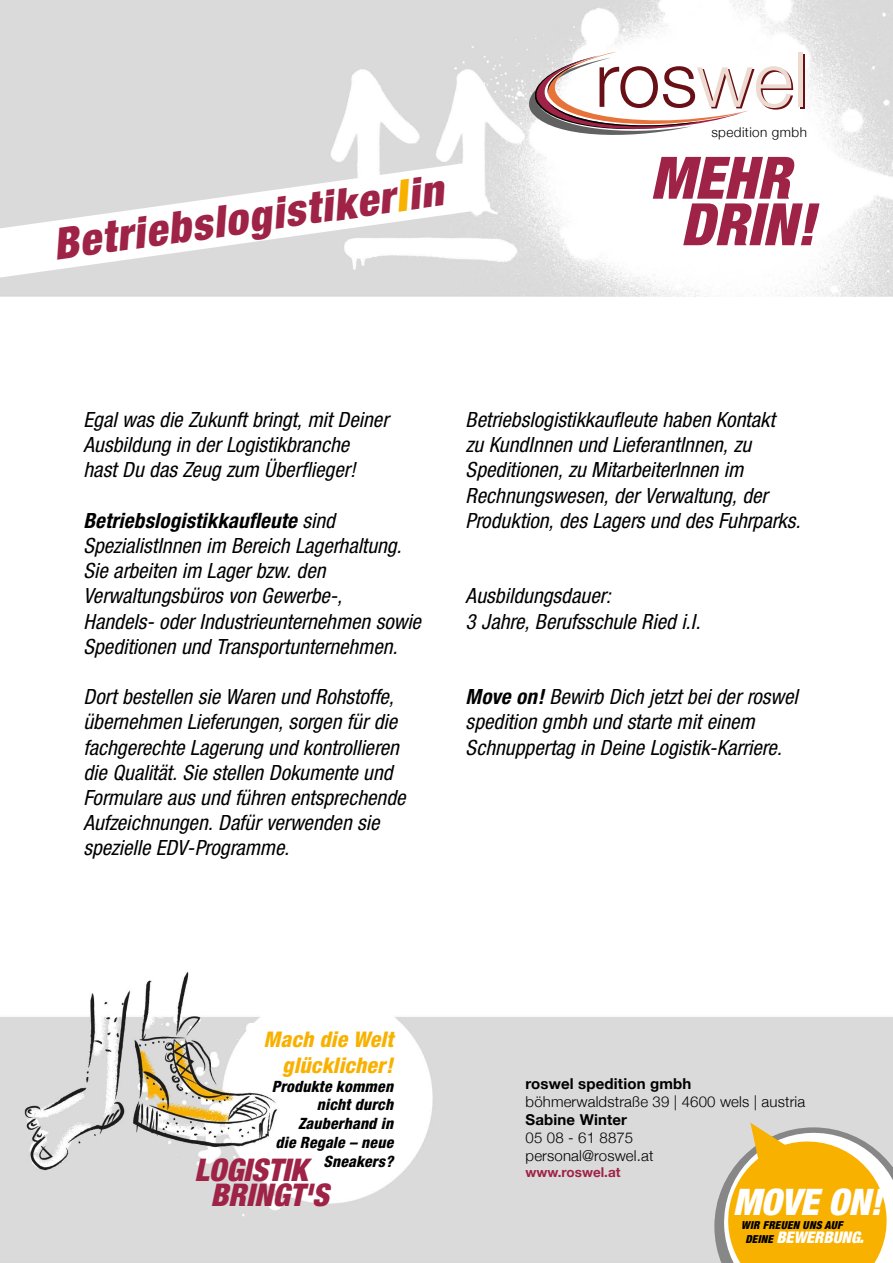
<style>
.page{position:relative;width:893px;height:1263px;background:#fff}
.page>*{position:absolute;margin:0;border:0;box-sizing:border-box;transform-origin:0 0}
.t1{font:italic 900 condensed 58.5px/46.5px "Helvetica Neue";color:#9e2346;text-align:center}
.t2{font:italic 900 condensed 43.8px "Helvetica Neue";color:#9e2346}
.t3{font:italic 900 condensed 36.6px "Helvetica Neue";color:#fff}
.t4{font:italic 900 condensed 31.35px/24.9px "Helvetica Neue";color:#9e2346}
.t5{font:italic 800 condensed 21.6px/26px "Helvetica Neue";letter-spacing:.01em;color:#f9b100;text-align:right}
.t6{font:italic condensed 21px/25.2px "Helvetica Neue";letter-spacing:.005em;color:#000}
.t7{font:italic 900 condensed 16.05px "Helvetica Neue";color:#fff}
.t8{font:italic 800 condensed 15.6px/18.8px "Helvetica Neue";letter-spacing:.015em;color:#000;text-align:right}
.t9{font:300 15px/18px "Helvetica Neue";letter-spacing:.01em;color:#000}
.t10{font:700 15px "Helvetica Neue";letter-spacing:.01em;color:#000}
.t11{font:700 13.5px "Helvetica Neue";color:#9e2346}
.t12{font:300 13.5px "Helvetica Neue";letter-spacing:.03em;color:#000}
.t13{font:italic 900 condensed 11.1px "Helvetica Neue";letter-spacing:.02em;color:#000}
.s1{color:#f9b100}
.s2{color:#fff}
.s3{font-weight:700}
.s4{font-size:11.1px;color:#000}
</style>
<div class="page">
<img style="left:0;top:0;width:893px;height:1263px">
<svg style="left:0;top:132px;width:524px;height:183px"></svg>
<div style="left:800px;top:54px;width:5px;height:54px;background:#691017"></div>
<svg style="left:527px;top:52px;width:266px;height:88px"></svg>
<div style="left:798px;top:52px;width:5px;height:55px;background:#eddbd1"></div>
<svg style="left:714px;top:1123px;width:179px;height:140px;background:#ecbc46"></svg>
<h2 class="t2" style="left:49px;top:218px;width:408px;rotate:-8deg">Betriebslogistiker<span class="s1">I</span>in<span class="s2">.</span></h2>
<p class="t12" style="left:711px;top:121px;width:97px">spedition gmbh</p>
<h1 class="t1" style="left:651px;top:154px;width:166px">MEHR<br>DRIN!</h1>
<p class="t6" style="left:83px;top:407px;width:307px">Egal was die Zukunft bringt, mit Deiner<br>Ausbildung in der Logistikbranche<br>hast Du das Zeug zum Überflieger!</p>
<p class="t6" style="left:83px;top:508px;width:339px"><span class="s3">Betriebslogistikkaufleute</span> sind SpezialistInnen im Bereich Lagerhaltung.<br>Sie arbeiten im Lager bzw. den Verwaltungsbüros von Gewerbe-,<br>Handels- oder Industrieunternehmen sowie Speditionen und Transportunternehmen.</p>
<p class="t6" style="left:83px;top:684px;width:324px">Dort bestellen sie Waren und Rohstoffe, übernehmen Lieferungen, sorgen für die fachgerechte Lagerung und kontrollieren die Qualität. Sie stellen Dokumente und Formulare aus und führen entsprechende Aufzeichnungen. Dafür verwenden sie spezielle EDV-Programme.</p>
<p class="t6" style="left:466px;top:407px;width:336px">Betriebslogistikkaufleute haben Kontakt<br>zu KundInnen und LieferantInnen, zu Speditionen, zu MitarbeiterInnen im Rechnungswesen, der Verwaltung, der Produktion, des Lagers und des Fuhrparks.</p>
<p class="t6" style="left:466px;top:583px;width:236px">Ausbildungsdauer:<br>3 Jahre, Berufsschule Ried i.I.</p>
<p class="t6" style="left:466px;top:684px;width:334px"><span class="s3">Move on!</span> Bewirb Dich jetzt bei der roswel spedition gmbh und starte mit einem<br>Schnuppertag in Deine Logistik-Karriere.</p>
<p class="t5" style="left:264px;top:1026px;width:131px">Mach die Welt glücklicher!</p>
<p class="t8" style="left:272px;top:1076px;width:123px">Produkte kommen nicht durch<br>Zauberhand in<br>die Regale – neue<br>Sneakers?</p>
<h3 class="t4" style="left:211px;top:1157px;width:120px;text-indent:-16px">LOGISTIK<br>BRINGT'S</h3>
<p class="t10" style="left:526px;top:1072px;width:167px">roswel spedition gmbh</p>
<p class="t9" style="left:526px;top:1092px;width:281px">böhmerwaldstraße 39 | 4600 wels | austria</p>
<p class="t10" style="left:526px;top:1108px;width:103px">Sabine Winter</p>
<p class="t9" style="left:526px;top:1128px;width:129px">05 08 - 61 8875 personal@roswel.at</p>
<p class="t11" style="left:526px;top:1162px;width:96px">www.roswel.at</p>
<h3 class="t3" style="left:733px;top:1179px;width:150px">MOVE ON!</h3>
<p class="t13" style="left:741px;top:1218px;width:103px">WIR FREUEN UNS AUF</p>
<p class="t7" style="left:745px;top:1228px;width:120px"><span class="s4">DEINE</span> BEWERBUNG.</p>
</div>
